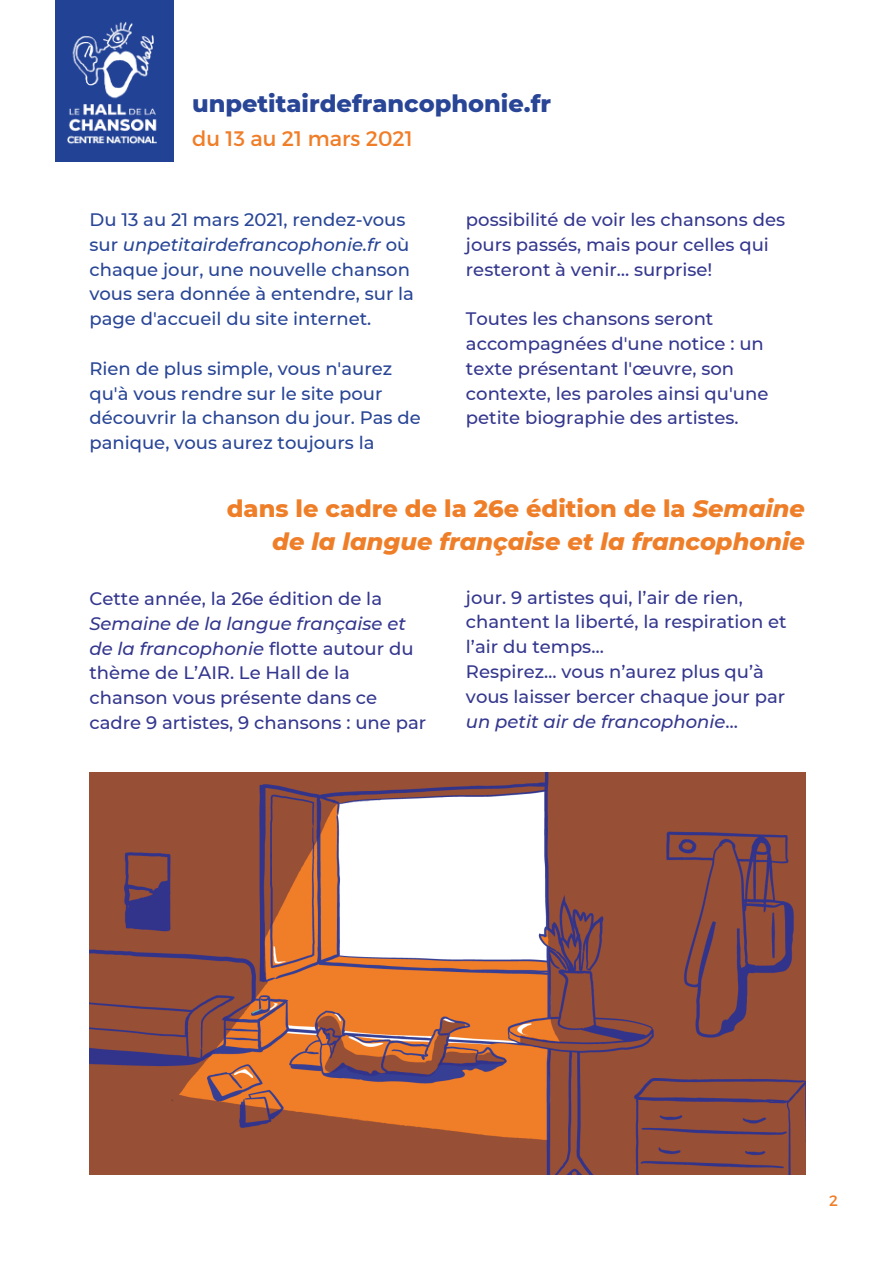
<style>
.page{position:relative;width:894px;height:1264px;background:#fff}
.page>*{position:absolute;margin:0;border:0;box-sizing:border-box;transform-origin:0 0}
.t1{font:italic 800 24px/32.7px "Montserrat";color:#ef7e28;text-align:right}
.t2{font:800 24px "Montserrat";color:#284596}
.t3{font:21px "Montserrat";color:#f07d27}
.t4{font:500 18px/24.8px "Montserrat";color:#34378e}
.t5{font:500 18px/24.8px "Montserrat";color:#284596}
.t6{font:15px "Montserrat";color:#f07d27}
.s1{font-style:italic}
.s2{font-style:normal}
</style>
<div class="page">
<img style="left:89px;top:772px;width:715px;height:402px">
<img style="left:56px;top:0;width:118px;height:161px">
<p class="t2" style="left:192px;top:89px;width:360px">unpetitairdefrancophonie.fr</p>
<p class="t3" style="left:192px;top:125px;width:222px">du 13 au 21 mars 2021</p>
<p class="t5" style="left:89px;top:207px;width:326px">Du 13 au 21 mars 2021, rendez-vous sur <span class="s1">unpetitairdefrancophonie.fr</span> où chaque jour, une nouvelle chanson vous sera donnée à entendre, sur la page d'accueil du site internet.</p>
<p class="t5" style="left:89px;top:356px;width:333px">Rien de plus simple, vous n'aurez qu'à vous rendre sur le site pour découvrir la chanson du jour. Pas de panique, vous aurez toujours la</p>
<p class="t4" style="left:466px;top:207px;width:320px">possibilité de voir les chansons des jours passés, mais pour celles qui resteront à venir… surprise!</p>
<p class="t4" style="left:466px;top:306px;width:304px">Toutes les chansons seront accompagnées d'une notice : un texte présentant l'œuvre, son contexte, les paroles ainsi qu'une petite biographie des artistes.</p>
<p class="t1" style="left:227px;top:492px;width:579px"><span class="s2">dans le cadre de la 26e édition de la</span> Semaine de la langue française et la francophonie</p>
<p class="t4" style="left:89px;top:586px;width:338px">Cette année, la 26e édition de la<br><span class="s1">Semaine de la langue française et de la francophonie</span> flotte autour du thème de L’AIR. Le Hall de la chanson vous présente dans ce cadre 9 artistes, 9 chansons : une par</p>
<p class="t4" style="left:466px;top:585px;width:322px">jour. 9 artistes qui, l’air de rien, chantent la liberté, la respiration et l’air du temps…</p>
<p class="t4" style="left:466px;top:659px;width:321px">Respirez… vous n’aurez plus qu’à vous laisser bercer chaque jour par <span class="s1">un petit air de francophonie</span>…</p>
<p class="t6" style="left:828px;top:1190px;width:10px">2</p>
</div>
